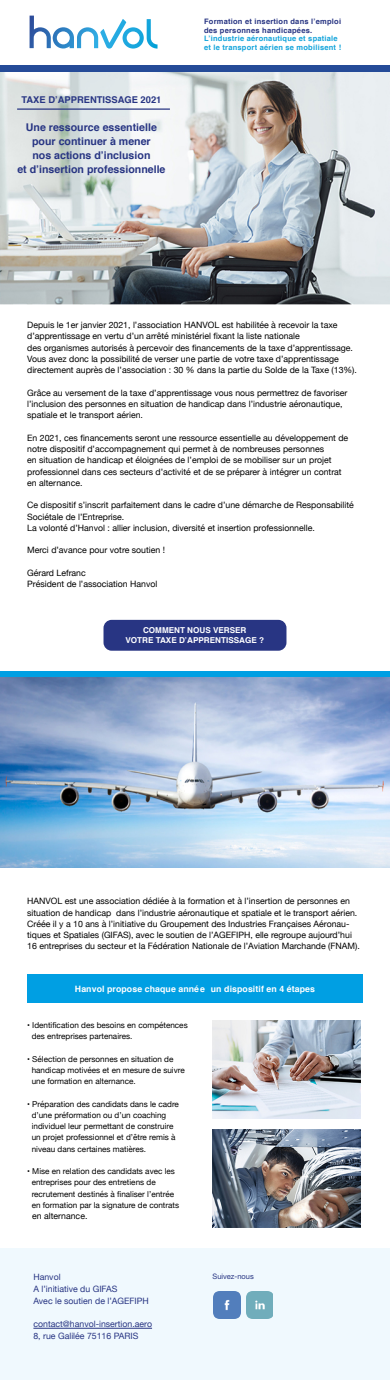
<style>
.page{position:relative;width:390px;height:1380px;background:#fff}
.page>*{position:absolute;margin:0;border:0;box-sizing:border-box;transform-origin:0 0}
.t1{font:700 10.62px/13.8px "Helvetica";color:#283583;text-align:center}
.t2{font:700 9.38px "Helvetica";color:#283583}
.t3{font:8.75px/11.2px "Helvetica Neue";color:#000}
.t4{font:8.75px/11.9px "Helvetica Neue";color:#283583}
.t5{font:700 8.75px "Helvetica";letter-spacing:.01em;color:#fff}
.t6{font:8.75px "Helvetica Neue";color:#283583}
.t7{font:8.12px/11.2px "Helvetica Neue";color:#000}
.t8{font:700 8.12px/9.8px "Helvetica";color:#fff;text-align:center}
.t9{font:700 7.5px/8.8px "Helvetica";letter-spacing:.03em;color:#13a4db}
.t10{font:700 7.5px/8.8px "Helvetica";letter-spacing:.03em;color:#283583}
.t11{font:7.5px "Helvetica Neue";color:#283583}
</style>
<div class="page">
<img style="left:0;top:72px;width:390px;height:232px">
<hr style="left:17px;top:108px;width:153px;height:2px;background:#283583">
<div style="left:0;top:65px;width:390px;height:7px;background:#254b98"></div>
<div style="left:0;top:671px;width:390px;height:7px;background:#009fe3"></div>
<div style="left:104px;top:620px;width:182px;height:30px;background:#283583;border-radius:8px"></div>
<div style="left:27px;top:974px;width:336px;height:28px;background:#009fe3"></div>
<svg style="left:30px;top:16px;width:128px;height:33px"></svg>
<img style="left:0;top:678px;width:390px;height:189px">
<img style="left:212px;top:1020px;width:148px;height:98px">
<img style="left:212px;top:1129px;width:148px;height:98px">
<div style="left:0;top:1248px;width:390px;height:131px;background:#f0f9fe"></div>
<hr style="left:33px;top:1327px;width:119px;height:1px;background:#283583">
<img style="left:213px;top:1291px;width:27px;height:27px">
<img style="left:247px;top:1291px;width:26px;height:27px">
<p class="t2" style="left:21px;top:93px;width:141px">TAXE D’APPRENTISSAGE 2021</p>
<p class="t1" style="left:17px;top:121px;width:150px">Une ressource essentielle pour continuer à mener<br>nos actions d’inclusion<br>et d’insertion professionnelle</p>
<p class="t10" style="left:204px;top:17px;width:139px">Formation et insertion dans l’emploi des personnes handicapées.</p>
<p class="t9" style="left:204px;top:34px;width:139px">L’industrie aéronautique et spatiale et le transport aérien se mobilisent !</p>
<p class="t3" style="left:27px;top:320px;width:331px">Depuis le 1er janvier 2021, l’association HANVOL est habilitée à recevoir la taxe d’apprentissage en vertu d’un arrêté ministériel fixant la liste nationale<br>des organismes autorisés à percevoir des financements de la taxe d’apprentissage.<br>Vous avez donc la possibilité de verser une partie de votre taxe d’apprentissage directement auprès de l’association : 30 % dans la partie du Solde de la Taxe (13%).</p>
<p class="t3" style="left:27px;top:387px;width:322px">Grâce au versement de la taxe d’apprentissage vous nous permettrez de favoriser l’inclusion des personnes en situation de handicap dans l’industrie aéronautique, spatiale et le transport aérien.</p>
<p class="t3" style="left:27px;top:432px;width:323px">En 2021, ces financements seront une ressource essentielle au développement de notre dispositif d’accompagnement qui permet à de nombreuses personnes<br>en situation de handicap et éloignées de l’emploi de se mobiliser sur un projet professionnel dans ces secteurs d’activité et de se préparer à intégrer un contrat en alternance.</p>
<p class="t3" style="left:27px;top:500px;width:328px">Ce dispositif s’inscrit parfaitement dans le cadre d’une démarche de Responsabilité<br>Sociétale de l’Entreprise.<br>La volonté d’Hanvol : allier inclusion, diversité et insertion professionnelle.</p>
<p class="t3" style="left:27px;top:545px;width:139px">Merci d’avance pour votre soutien !</p>
<p class="t3" style="left:27px;top:567px;width:132px">Gérard Lefranc<br>Président de l’association Hanvol</p>
<p class="t8" style="left:125px;top:626px;width:140px">COMMENT NOUS VERSER<br>VOTRE TAXE D’APPRENTISSAGE ?</p>
<p class="t3" style="left:27px;top:896px;width:334px">HANVOL est une association dédiée à la formation et à l’insertion de personnes en situation de handicap dans l’industrie aéronautique et spatiale et le transport aérien.<br>Créée il y a 10 ans à l’initiative du Groupement des Industries Françaises Aéronau&shy;tiques et Spatiales (GIFAS), avec le soutien de l’AGEFIPH, elle regroupe aujourd’hui 16 entreprises du secteur et la Fédération Nationale de l’Aviation Marchande (FNAM).</p>
<p class="t5" style="left:75px;top:981px;width:242px">Hanvol propose chaque année un dispositif en 4 étapes</p>
<p class="t7" style="left:32px;top:1019px;width:158px;text-indent:-5px">• Identification des besoins en compétences des entreprises partenaires.</p>
<p class="t7" style="left:32px;top:1053px;width:155px;text-indent:-5px">• Sélection de personnes en situation de handicap motivées et en mesure de suivre une formation en alternance.</p>
<p class="t7" style="left:32px;top:1098px;width:149px;text-indent:-5px">• Préparation des candidats dans le cadre d’une préformation ou d’un coaching individuel leur permettant de construire un projet professionnel et d’être remis à niveau dans certaines matières.</p>
<p class="t7" style="left:32px;top:1166px;width:149px;text-indent:-5px">• Mise en relation des candidats avec les entreprises pour des entretiens de recrutement destinés à finaliser l’entrée en formation par la signature de contrats</p>
<p class="t3" style="left:32px;top:1210px;width:57px">en alternance.</p>
<p class="t6" style="left:33px;top:1271px;width:29px">Hanvol</p>
<p class="t4" style="left:33px;top:1283px;width:117px">A l’initiative du GIFAS<br>Avec le soutien de l’AGEFIPH</p>
<p class="t4" style="left:33px;top:1318px;width:120px">contact@hanvol-insertion.aero<br>8, rue Galilée 75116 PARIS</p>
<p class="t11" style="left:212px;top:1272px;width:43px">Suivez-nous</p>
</div>
